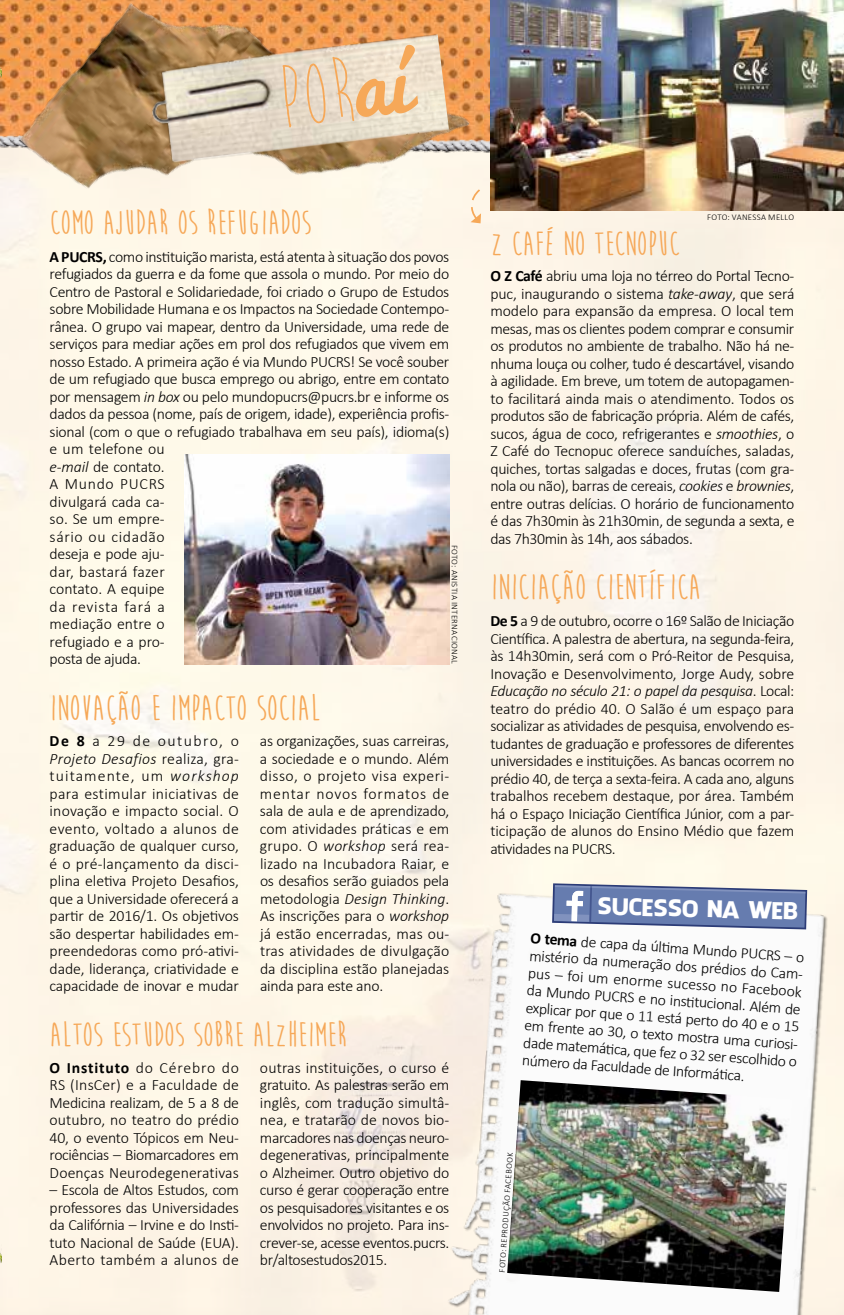
<style>
.page{position:relative;width:844px;height:1315px;background:#fff}
.page>*{position:absolute;margin:0;border:0;box-sizing:border-box;transform-origin:0 0}
.t1{font:91.35px "Moon Flower";color:#f6a858}
.t2{font:700 36.75px "Moon Flower";color:#f6a858}
.t3{font:700 34.82px "Moon Flower";color:#f6a858}
.t4{font:22.57px "Facebook Letter Faces";color:#fff}
.t5{font:300 15.75px/17.5px "Calibri";letter-spacing:-.025em;color:#000;text-align:justify}
.t6{font:300 8.75px "Calibri";letter-spacing:.04em;color:#000}
.s1{font-family:"Pacifico";font-size:79.27px}
.s2{font-weight:700}
.s3{font-style:italic}
</style>
<div class="page">
<div style="left:0;top:211px;width:843px;height:1104px;background:#fef5e7"></div>
<img style="left:517px;top:0;width:326px;height:211px">
<img style="left:184px;top:454px;width:265px;height:210px">
<img style="left:438px;top:883px;width:397px;height:432px">
<svg style="left:552px;top:883px;width:255px;height:46px;background:#7b8cb6"></svg>
<img style="left:507px;top:1080px;width:285px;height:212px">
<img style="left:0;top:0;width:517px;height:365px">
<img style="left:142px;top:30px;width:307px;height:142px">
<img style="left:0;top:50px;width:1px;height:30px">
<img style="left:0;top:1235px;width:1px;height:30px">
<h1 class="t1" style="left:273px;top:52px;width:132px;rotate:-6deg">por<span class="s1">aí</span></h1>
<h3 class="t3" style="left:50px;top:204px;width:263px">COMO AJUDAR OS REFUGIADOS</h3>
<p class="t5" style="left:50px;top:247px;width:401px;text-align:left"><span class="s2">A PUCRS,</span> como instituição marista, está atenta à situação dos povos refugiados da guerra e da fome que assola o mundo. Por meio do Centro de Pastoral e Solidariedade, foi criado o Grupo de Estudos sobre Mobilidade Humana e os Impactos na Sociedade Contempo&shy;rânea. O grupo vai mapear, dentro da Universidade, uma rede de serviços para mediar ações em prol dos refugiados que vivem em nosso Estado. A primeira ação é via Mundo PUCRS! Se você souber de um refugiado que busca emprego ou abrigo, entre em contato por mensagem <span class="s3">in box</span> ou pelo mundopucrs@pucrs.br e informe os dados da pessoa (nome, país de origem, idade), experiência profis&shy;sional (com o que o refugiado trabalhava em seu país), idioma(s) e um telefone ou<br><span class="s3">e-mail</span> de contato.<br>A Mundo PUCRS<br>divulgará cada ca-<br>so. Se um empre-<br>sário ou cidadão<br>deseja e pode aju-<br>dar, bastará fazer<br>contato. A equipe<br>da revista fará a<br>mediação entre o<br>refugiado e a pro-<br>posta de ajuda.</p>
<p class="t6" style="left:460px;top:545px;width:120px;rotate:90deg">FOTO: ANISTIA INTERNACIONAL</p>
<h2 class="t2" style="left:50px;top:688px;width:272px">INOVAÇÃO E IMPACTO SOCIAL</h2>
<p class="t5" style="left:50px;top:732px;width:191px"><span class="s2">De 8</span> a 29 de outubro, o <span class="s3">Projeto Desafios</span> realiza, gra&shy;tuitamente, um <span class="s3">workshop </span>para estimular iniciativas de inovação e impacto social. O evento, voltado a alunos de graduação de qualquer curso, é o pré-lançamento da disci&shy;plina eletiva Projeto Desafios, que a Universidade oferecerá a partir de 2016/1. Os objetivos são despertar habilidades em&shy;preendedoras como pró-ativi&shy;dade, liderança, criatividade e capacidade de inovar e mudar</p>
<p class="t5" style="left:260px;top:732px;width:191px">as organizações, suas carreiras, a sociedade e o mundo. Além disso, o projeto visa experi&shy;mentar novos formatos de sala de aula e de aprendizado, com atividades práticas e em grupo. O <span class="s3">workshop</span> será rea&shy;lizado na Incubadora Raiar, e os desafios serão guiados pela metodologia <span class="s3">Design Thinking</span>.<br>As inscrições para o <span class="s3">workshop </span>já estão encerradas, mas ou&shy;tras atividades de divulgação da disciplina estão planejadas ainda para este ano.</p>
<h3 class="t3" style="left:50px;top:1016px;width:299px">ALTOS ESTUDOS SOBRE ALZHEIMER</h3>
<p class="t5" style="left:50px;top:1058px;width:191px"><span class="s2">O Instituto</span> do Cérebro do RS (InsCer) e a Faculdade de Medicina realizam, de 5 a 8 de outubro, no teatro do prédio 40, o evento Tópicos em Neu&shy;rociências – Biomarcadores em Doenças Neurodegenerativas</p>
<p class="t5" style="left:50px;top:1181px;width:191px">– Escola de Altos Estudos, com professores das Universidades da Califórnia – Irvine e do Insti&shy;tuto Nacional de Saúde (EUA).<br>Aberto também a alunos de</p>
<p class="t5" style="left:260px;top:1058px;width:191px">outras instituições, o curso é gratuito. As palestras serão em inglês, com tradução simultâ&shy;nea, e tratarão de novos bio&shy;marcadores nas doenças neuro&shy;degenerativas, principalmente o Alzheimer. Outro objetivo do curso é gerar cooperação entre os pesquisadores visitantes e os envolvidos no projeto. Para ins&shy;crever-se, acesse eventos.pucrs. br/altosestudos2015.</p>
<h3 class="t3" style="left:490px;top:225px;width:191px">Z CAFÉ NO TECNOPUC</h3>
<p class="t6" style="left:707px;top:212px;width:88px">FOTO: VANESSA MELLO</p>
<p class="t5" style="left:490px;top:267px;width:305px"><span class="s2">O Z Café</span> abriu uma loja no térreo do Portal Tecno&shy;puc, inaugurando o sistema <span class="s3">take-away</span>, que será modelo para expansão da empresa. O local tem mesas, mas os clientes podem comprar e consumir os produtos no ambiente de trabalho. Não há ne&shy;nhuma louça ou colher, tudo é descartável, visando à agilidade. Em breve, um totem de autopagamen&shy;to facilitará ainda mais o atendimento. Todos os produtos são de fabricação própria. Além de cafés, sucos, água de coco, refrigerantes e <span class="s3">smoothies</span>, o Z Café do Tecnopuc oferece sanduíches, saladas, quiches, tortas salgadas e doces, frutas (com gra&shy;nola ou não), barras de cereais, <span class="s3">cookies</span> e <span class="s3">brownies</span>, entre outras delícias. O horário de funcionamento é das 7h30min às 21h30min, de segunda a sexta, e das 7h30min às 14h, aos sábados.</p>
<h2 class="t2" style="left:490px;top:568px;width:212px">INICIAÇÃO CIENTÍF ICA</h2>
<p class="t5" style="left:490px;top:612px;width:305px"><span class="s2">De 5</span> a 9 de outubro, ocorre o 16º Salão de Iniciação Científica. A palestra de abertura, na segunda-feira, às 14h30min, será com o Pró-Reitor de Pesquisa, Inovação e Desenvolvimento, Jorge Audy, sobre <span class="s3">Educação no século 21: o papel da pesquisa</span>. Local: teatro do prédio 40. O Salão é um espaço para socializar as atividades de pesquisa, envolvendo es&shy;tudantes de graduação e professores de diferentes universidades e instituições. As bancas ocorrem no prédio 40, de terça a sexta-feira. A cada ano, alguns trabalhos recebem destaque, por área. Também há o Espaço Iniciação Científica Júnior, com a par&shy;ticipação de alunos do Ensino Médio que fazem atividades na PUCRS.</p>
<h3 class="t4" style="left:598px;top:892px;width:201px;rotate:2deg">SUCESSO NA WEB</h3>
<p class="t5" style="left:531px;top:929px;width:276px;rotate:4deg"><span class="s2">O tema</span> de capa da últi ma Mundo PUCRS – o mistério da numeração dos prédios do Cam&shy;pus – foi um enorme sucesso no Facebook da Mundo PUCRS e no insti tucional. Além de explicar por que o 11 está perto do 40 e o 15 em frente ao 30, o texto mostra uma curiosi&shy;dade matemáti ca, que fez o 32 ser escolhido o número da Faculdade de Informáti ca.</p>
<p class="t6" style="left:496px;top:1272px;width:122px;rotate:-86deg">FOTO: REPRODUÇÃO FACEBOOK</p>
</div>
